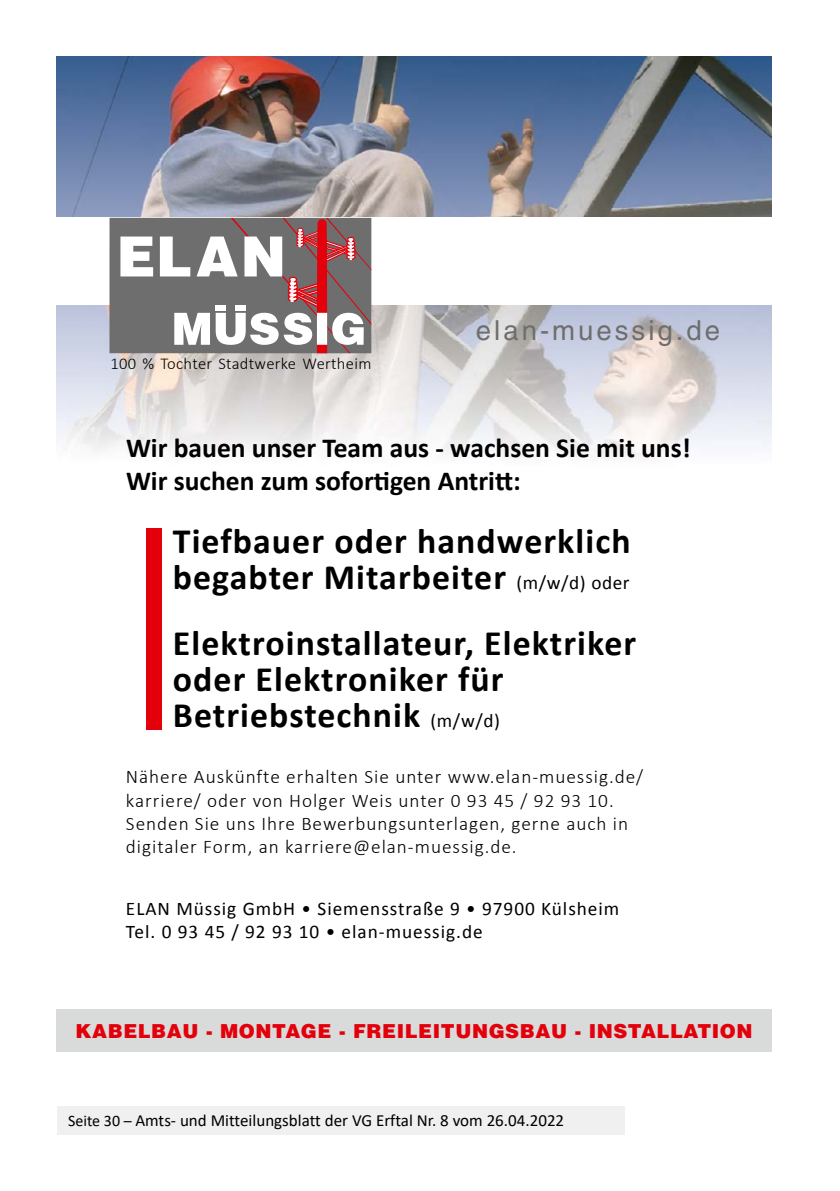
<style>
.page{position:relative;width:840px;height:1191px;background:#fff}
.page>*{position:absolute;margin:0;border:0;box-sizing:border-box;transform-origin:0 0}
.t1{font:700 35.8px/36px "Calibri";letter-spacing:.03em;color:#000}
.t2{font:700 27.6px/33px "Calibri";color:#000}
.t3{font:27.6px "Helvetica LT";letter-spacing:.11em;color:#6e6e6e}
.t4{font:300 19.2px/23.2px "Calibri";letter-spacing:.05em;color:#000}
.t5{font:19.2px/23.2px "Calibri";letter-spacing:.05em;color:#000}
.t6{font:900 19.2px "Helvetica LT";letter-spacing:.03em;color:#e3000b}
.t7{font:17px "Calibri";color:#000}
.t8{font:300 16.6px "Calibri";letter-spacing:.02em;color:#000}
.s1{font-weight:400;font-size:19.2px}
.s2{font-size:16px}
</style>
<div class="page">
<div style="left:57px;top:1009px;width:714px;height:43px;background:#d9dada"></div>
<img style="left:57px;top:57px;width:714px;height:400px">
<div style="left:57px;top:218px;width:714px;height:87px;background:#fff"></div>
<div style="left:109px;top:218px;width:262px;height:135px;background:#6e6e6e"></div>
<svg style="left:120px;top:236px;width:33px;height:40px"></svg>
<svg style="left:160px;top:218px;width:211px;height:135px"></svg>
<div style="left:146px;top:528px;width:15px;height:201px;background:#e3000b"></div>
<div style="left:57px;top:1106px;width:567px;height:28px;background:#f0f0f0"></div>
<p class="t8" style="left:110px;top:353px;width:262px">100 % Tochter Stadtwerke Wertheim</p>
<h2 class="t3" style="left:475px;top:314px;width:246px">elan-muessig.de</h2>
<h2 class="t2" style="left:126px;top:431px;width:566px">Wir bauen unser Team aus - wachsen Sie mit uns!<br>Wir suchen zum sofortigen Antritt:</h2>
<h1 class="t1" style="left:173px;top:523px;width:459px">Tiefbauer oder handwerklich begabter Mitarbeiter <span class="s1">(m/w/d) oder</span></h1>
<h1 class="t1" style="left:173px;top:625px;width:464px">Elektroinstallateur, Elektriker oder Elektroniker für<br>Betriebstechnik <span class="s1">(m/w/d)</span></h1>
<p class="t4" style="left:126px;top:764px;width:518px">Nähere Auskünfte erhalten Sie unter www.elan-muessig.de/ karriere/ oder von Holger Weis unter 0 93 45 / 92 93 10.<br>Senden Sie uns Ihre Bewerbungsunterlagen, gerne auch in digitaler Form, an karriere@elan-muessig.de.</p>
<p class="t5" style="left:126px;top:896px;width:494px">ELAN Müssig GmbH • Siemensstraße 9 • 97900 Külsheim<br>Tel. 0 93 45 / 92 93 10 • elan-muessig.de</p>
<p class="t6" style="left:75px;top:1018px;width:678px">KABELBAU - MONTAGE - FREILEITUNGSBAU - INSTALLATION</p>
<p class="t7" style="left:68px;top:1109px;width:497px"><span class="s2">Seite 30 –</span> Amts- und Mitteilungsblatt der VG Erftal Nr. 8 vom 26.04.2022</p>
</div>
